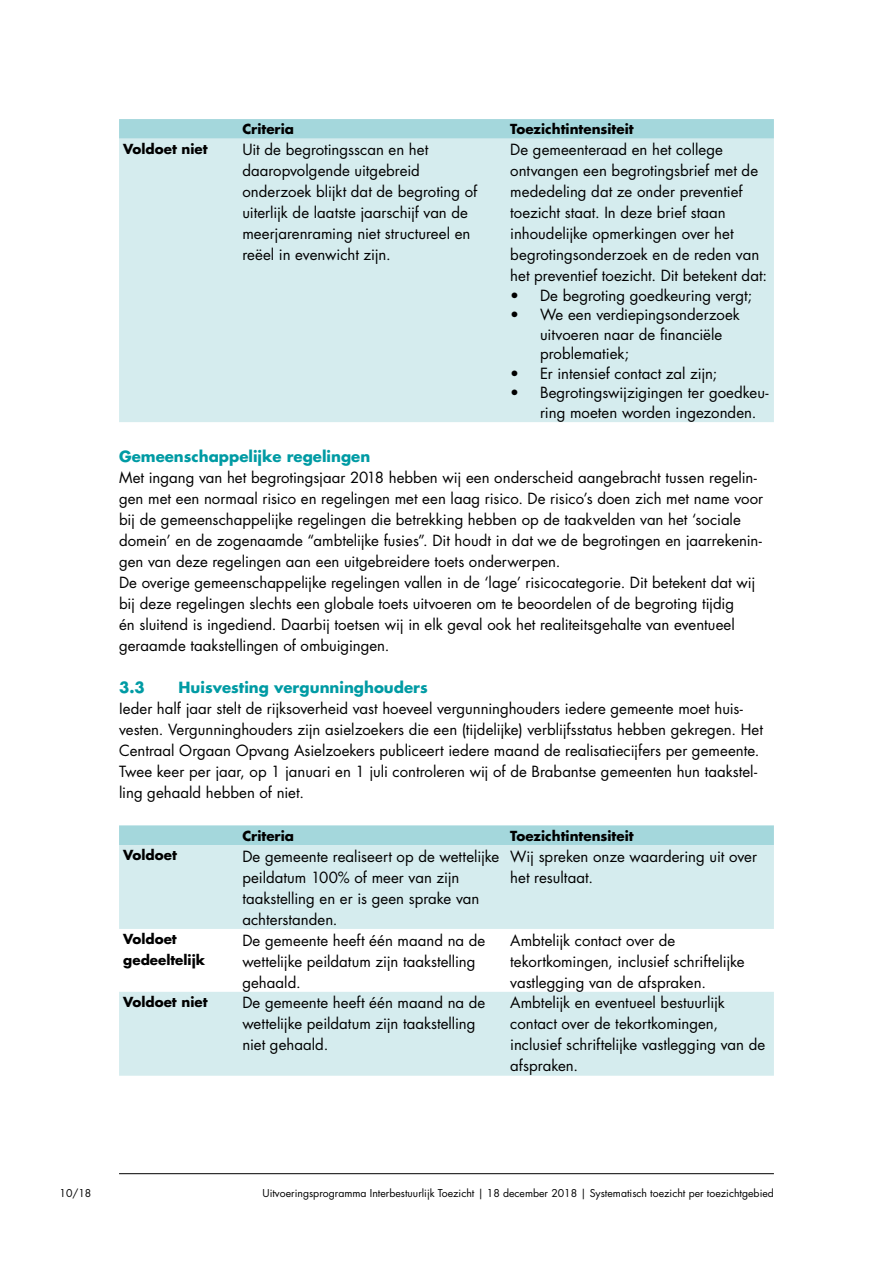
<style>
.page{position:relative;width:893px;height:1263px;background:#fff}
.page>*{position:absolute;margin:0;border:0;box-sizing:border-box;transform-origin:0 0}
.t1{font:15px/21px "Futura Std";color:#000}
.t2{font:700 15px "Futura Std";color:#009ba4}
.t3{font:700 13.5px/21px "Futura Std";color:#000}
.t4{font:10.5px "Futura Std";color:#000}
</style>
<div class="page">
<hr style="left:119px;top:1173px;width:655px;height:1px;background:#000">
<div style="left:119px;top:119px;width:655px;height:20px;background:#a4d7dc"></div>
<div style="left:119px;top:139px;width:655px;height:283px;background:#d5ecee"></div>
<div style="left:119px;top:825px;width:655px;height:20px;background:#a4d7dc"></div>
<svg style="left:119px;top:845px;width:655px;height:231px;fill:#d5ecee"></svg>
<p class="t3" style="left:242px;top:119px;width:53px">Criteria</p>
<p class="t3" style="left:510px;top:119px;width:125px">Toezichtintensiteit</p>
<p class="t3" style="left:123px;top:138px;width:86px">Voldoet niet</p>
<p class="t1" style="left:242px;top:139px;width:237px">Uit de begrotingsscan en het daaropvolgende uitgebreid onderzoek blijkt dat de begroting of uiterlijk de laatste jaarschijf van de meerjarenraming niet structureel en reëel in evenwicht zijn.</p>
<p class="t1" style="left:510px;top:139px;width:258px">De gemeenteraad en het college ontvangen een begrotingsbrief met de mededeling dat ze onder preventief toezicht staat. In deze brief staan inhoudelijke opmerkingen over het begrotingsonderzoek en de reden van het preventief toezicht. Dit betekent dat:</p>
<p class="t1" style="left:510px;top:285px;width:243px">• De begroting goedkeuring vergt;</p>
<p class="t1" style="left:540px;top:305px;width:201px;line-height:19.5px;text-indent:-30px">• We een verdiepingsonderzoek uitvoeren naar de financiële problematiek;</p>
<p class="t1" style="left:510px;top:363px;width:208px">• Er intensief contact zal zijn;</p>
<p class="t1" style="left:540px;top:383px;width:230px;line-height:19.5px;text-indent:-30px">• Begrotingswijzigingen ter goedkeu&shy;ring moeten worden ingezonden.</p>
<p class="t2" style="left:119px;top:447px;width:253px">Gemeenschappelijke regelingen</p>
<p class="t1" style="left:119px;top:467px;width:646px">Met ingang van het begrotingsjaar 2018 hebben wij een onderscheid aangebracht tussen regelin&shy;gen met een normaal risico en regelingen met een laag risico. De risico’s doen zich met name voor bij de gemeenschappelijke regelingen die betrekking hebben op de taakvelden van het ‘sociale domein’ en de zogenaamde “ambtelijke fusies”. Dit houdt in dat we de begrotingen en jaarrekenin&shy;gen van deze regelingen aan een uitgebreidere toets onderwerpen.<br>De overige gemeenschappelijke regelingen vallen in de ‘lage’ risicocategorie. Dit betekent dat wij bij deze regelingen slechts een globale toets uitvoeren om te beoordelen of de begroting tijdig<br>én sluitend is ingediend. Daarbij toetsen wij in elk geval ook het realiteitsgehalte van eventueel geraamde taakstellingen of ombuigingen.</p>
<p class="t2" style="left:119px;top:678px;width:27px">3.3</p>
<p class="t2" style="left:179px;top:678px;width:251px">Huisvesting vergunninghouders</p>
<p class="t1" style="left:119px;top:698px;width:645px">Ieder half jaar stelt de rijksoverheid vast hoeveel vergunninghouders iedere gemeente moet huis&shy;vesten. Vergunninghouders zijn asielzoekers die een (tijdelijke) verblijfsstatus hebben gekregen. Het Centraal Orgaan Opvang Asielzoekers publiceert iedere maand de realisatiecijfers per gemeente.<br>Twee keer per jaar, op 1 januari en 1 juli controleren wij of de Brabantse gemeenten hun taakstel&shy;ling gehaald hebben of niet.</p>
<p class="t3" style="left:242px;top:825px;width:53px">Criteria</p>
<p class="t3" style="left:510px;top:825px;width:125px">Toezichtintensiteit</p>
<p class="t3" style="left:123px;top:845px;width:55px">Voldoet</p>
<p class="t1" style="left:242px;top:846px;width:258px">De gemeente realiseert op de wettelijke peildatum 100% of meer van zijn taakstelling en er is geen sprake van achterstanden.</p>
<p class="t1" style="left:510px;top:846px;width:248px">Wij spreken onze waardering uit over het resultaat.</p>
<p class="t3" style="left:123px;top:928px;width:83px">Voldoet gedeeltelijk</p>
<p class="t1" style="left:242px;top:930px;width:245px">De gemeente heeft één maand na de wettelijke peildatum zijn taakstelling gehaald.</p>
<p class="t1" style="left:510px;top:930px;width:236px">Ambtelijk contact over de tekortkomingen, inclusief schriftelijke vastlegging van de afspraken.</p>
<p class="t3" style="left:123px;top:991px;width:86px">Voldoet niet</p>
<p class="t1" style="left:242px;top:992px;width:245px">De gemeente heeft één maand na de wettelijke peildatum zijn taakstelling niet gehaald.</p>
<p class="t1" style="left:510px;top:992px;width:256px">Ambtelijk en eventueel bestuurlijk contact over de tekortkomingen, inclusief schriftelijke vastlegging van de afspraken.</p>
<p class="t4" style="left:60px;top:1187px;width:33px">10/18</p>
<p class="t4" style="left:262px;top:1187px;width:513px">Uitvoeringsprogramma Interbestuurlijk Toezicht | 18 december 2018 | Systematisch toezicht per toezichtgebied</p>
</div>
